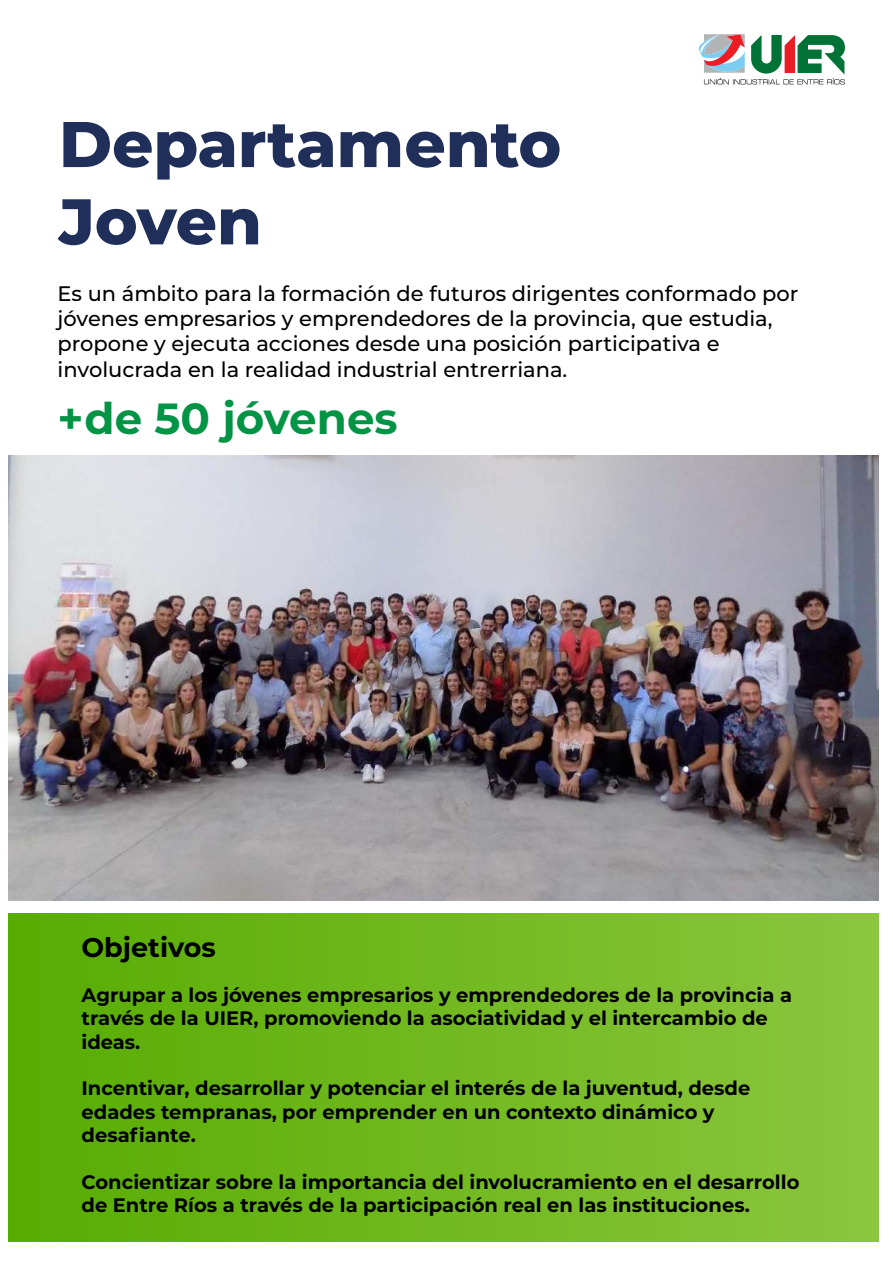
<style>
.page{position:relative;width:893px;height:1263px;background:#fff}
.page>*{position:absolute;margin:0;border:0;box-sizing:border-box;transform-origin:0 0}
.t1{font:800 64.35px/77.2px "Montserrat";color:#202f59}
.t2{font:700 43.65px "Montserrat";color:#009444}
.t3{font:700 27px "Montserrat";color:#000}
.t4{font:500 21px/25.2px "Montserrat";color:#000}
.t5{font:700 19.5px/23.4px "Montserrat";color:#000}
</style>
<div class="page">
<svg style="left:698px;top:34px;width:147px;height:50px"></svg>
<img style="left:9px;top:455px;width:870px;height:446px">
<div style="left:9px;top:914px;width:870px;height:327px;background:linear-gradient(to right,#57ac02,#8cc63f)"></div>
<h1 class="t1" style="left:59px;top:102px;width:504px">Departamento<br>Joven</h1>
<p class="t4" style="left:58px;top:280px;width:742px">Es un ámbito para la formación de futuros dirigentes conformado por jóvenes empresarios y emprendedores de la provincia, que estudia, propone y ejecuta acciones desde una posición participativa e involucrada en la realidad industrial entrerriana.</p>
<h2 class="t2" style="left:58px;top:387px;width:342px">+de 50 jóvenes</h2>
<h3 class="t3" style="left:82px;top:928px;width:136px">Objetivos</h3>
<p class="t5" style="left:82px;top:982px;width:712px">Agrupar a los jóvenes empresarios y emprendedores de la provincia a través de la UIER, promoviendo la asociatividad y el intercambio de ideas.</p>
<p class="t5" style="left:82px;top:1076px;width:670px">Incentivar, desarrollar y potenciar el interés de la juventud, desde edades tempranas, por emprender en un contexto dinámico y desafiante.</p>
<p class="t5" style="left:82px;top:1169px;width:719px">Concientizar sobre la importancia del involucramiento en el desarrollo de Entre Ríos a través de la participación real en las instituciones.</p>
</div>
